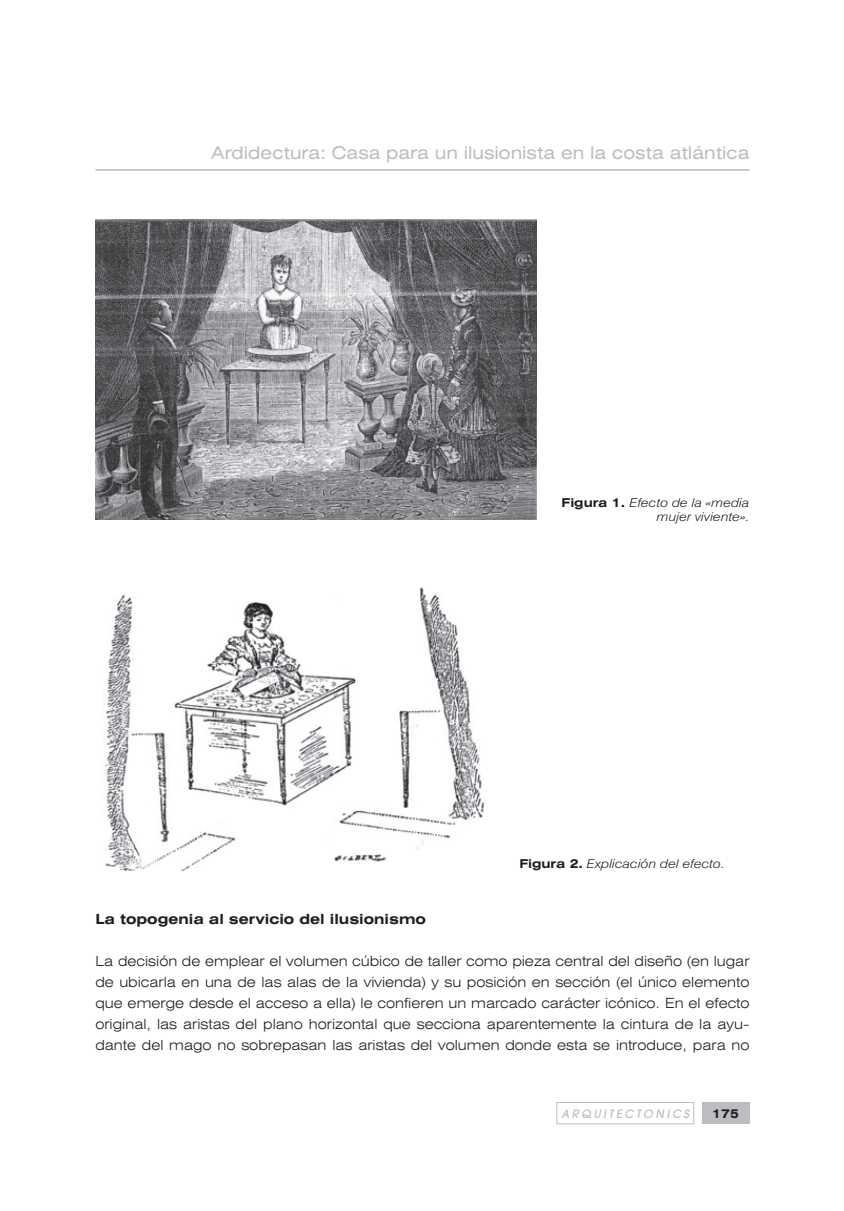
<style>
.page{position:relative;width:844px;height:1211px;background:#fff}
.page>*{position:absolute;margin:0;border:0;box-sizing:border-box;transform-origin:0 0}
.t1{font:expanded 17.5px "Swiss 721 BT";color:#bcbdc0}
.t2{font:300 expanded 14px/21px "Swiss 721 BT";color:#231f20;text-align:justify}
.t3{font:700 expanded 14px "Swiss 721 BT";color:#231f20}
.t4{font:italic 300 12.25px/14px "Swiss 721 BT";color:#231f20;text-align:right;scale:1.17 1}
.t5{font:700 expanded 12.25px "Swiss 721 BT";color:#231f20}
.t6{font:italic 500 11.38px "Avant Garde";letter-spacing:.23em;color:#bcbdc0}
.s1{font-weight:700;font-style:normal;font-stretch:expanded}
</style>
<div class="page">
<div style="left:701px;top:1103px;width:48px;height:21px;background:#bcbdc0"></div>
<div style="left:556px;top:1102px;width:138px;height:22px;border:1px solid #bcbdc0"></div>
<hr style="left:95px;top:170px;width:654px;height:1px;background:#939598">
<img style="left:95px;top:220px;width:441px;height:299px">
<img style="left:105px;top:587px;width:380px;height:283px">
<p class="t1" style="left:211px;top:146px;width:540px">Ardidectura: Casa para un ilusionista en la costa atlántica</p>
<p class="t4" style="left:561px;top:497px;width:162px"><span class="s1">Figura 1.</span> Efecto de la «media mujer viviente».</p>
<p class="t4" style="left:519px;top:857px;width:177px"><span class="s1">Figura 2.</span> Explicación del efecto.</p>
<p class="t3" style="left:95px;top:913px;width:332px">La topogenia al servicio del ilusionismo</p>
<p class="t2" style="left:95px;top:951px;width:655px">La decisión de emplear el volumen cúbico de taller como pieza central del diseño (en lugar de ubicarla en una de las alas de la vivienda) y su posición en sección (el único elemento que emerge desde el acceso a ella) le confieren un marcado carácter icónico. En el efecto original, las aristas del plano horizontal que secciona aparentemente la cintura de la ayu&shy;dante del mago no sobrepasan las aristas del volumen donde esta se introduce, para no</p>
<p class="t6" style="left:561px;top:1109px;width:129px">ARQUITECTONICS</p>
<p class="t5" style="left:712px;top:1108px;width:28px">175</p>
</div>
